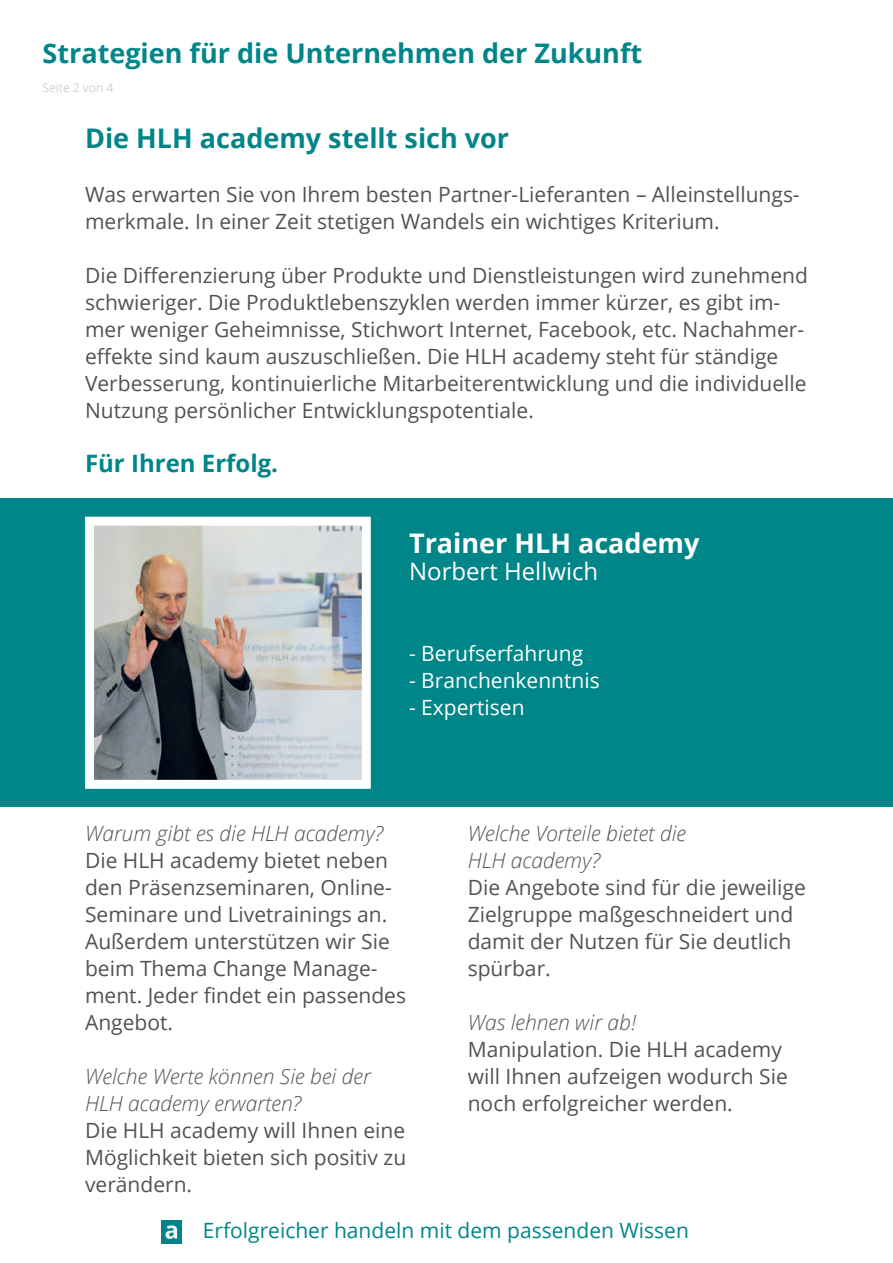
<style>
.page{position:relative;width:893px;height:1263px;background:#fff}
.page>*{position:absolute;margin:0;border:0;box-sizing:border-box;transform-origin:0 0}
.OS12_bold_mint{font:700 27px "Open Sans";color:#008589}
.OS12_bold_mint-2{font:700 27px "Open Sans";color:#fff}
.OS12_bold_mint-3{font:700 24px "Open Sans";color:#008589}
.OS12_bold_mint-4{font:24px "Open Sans";color:#fff}
.OS12_bold_mint-5{font:21px/27px "Open Sans";color:#505356}
.OS12_bold_mint-6{font:italic 300 21px "Open Sans";color:#505356}
.OS12_bold_mint-7{font:21px "Open Sans";color:#fff}
.OS12_bold_mint-8{font:21px "Open Sans";color:#008589}
.OS8{font:12px "Open Sans";color:#cfd1d1}
</style>
<div class="page">
<div style="left:162px;top:1220px;width:20px;height:24px;background:#008489"></div>
<svg style="left:166px;top:1225px;width:11px;height:14px"></svg>
<div style="left:0;top:499px;width:893px;height:308px;background:#008589"></div>
<img style="left:95px;top:527px;width:266px;height:252px">
<div style="left:85px;top:517px;width:286px;height:272px;border:9px solid #fff"></div>
<p class="OS12_bold_mint" style="left:43px;top:34px;width:601px">Strategien für die Unternehmen der Zukunft</p>
<p class="OS8" style="left:43px;top:80px;width:73px">Seite 2 von 4</p>
<p class="OS12_bold_mint" style="left:85px;top:119px;width:426px">Die HLH academy stellt sich vor</p>
<p class="OS12_bold_mint-5" style="left:85px;top:181px;width:716px">Was erwarten Sie von Ihrem besten Partner-Lieferanten – Alleinstellungs&shy;merkmale. In einer Zeit stetigen Wandels ein wichtiges Kriterium.</p>
<p class="OS12_bold_mint-5" style="left:85px;top:262px;width:724px">Die Differenzierung über Produkte und Dienstleistungen wird zunehmend schwieriger. Die Produktlebenszyklen werden immer kürzer, es gibt im&shy;mer weniger Geheimnisse, Stichwort Internet, Facebook, etc. Nachahmer&shy;effekte sind kaum auszuschließen. Die HLH academy steht für ständige Verbesserung, kontinuierliche Mitarbeiterentwicklung und die individuelle Nutzung persönlicher Entwicklungspotentiale.</p>
<p class="OS12_bold_mint-3" style="left:85px;top:447px;width:195px">Für Ihren Erfolg.</p>
<p class="OS12_bold_mint-2" style="left:409px;top:524px;width:292px">Trainer HLH academy</p>
<p class="OS12_bold_mint-4" style="left:409px;top:555px;width:191px">Norbert Hellwich</p>
<p class="OS12_bold_mint-7" style="left:409px;top:639px;width:176px">- Berufserfahrung</p>
<p class="OS12_bold_mint-7" style="left:409px;top:666px;width:192px">- Branchenkenntnis</p>
<p class="OS12_bold_mint-7" style="left:409px;top:693px;width:117px">- Expertisen</p>
<p class="OS12_bold_mint-6" style="left:85px;top:819px;width:300px">Warum gibt es die HLH academy?</p>
<p class="OS12_bold_mint-5" style="left:85px;top:846px;width:322px">Die HLH academy bietet neben den Präsenzseminaren, Online-<br>Seminare und Livetrainings an.<br>Außerdem unterstützen wir Sie beim Thema Change Manage&shy;ment. Jeder findet ein passendes<br>Angebot.</p>
<p class="OS12_bold_mint-6" style="left:85px;top:1062px;width:287px">Welche Werte können Sie bei der</p>
<p class="OS12_bold_mint-6" style="left:85px;top:1089px;width:217px">HLH academy erwarten?</p>
<p class="OS12_bold_mint-5" style="left:85px;top:1116px;width:323px;text-align:justify">Die HLH academy will Ihnen eine Möglichkeit bieten sich positiv zu verändern.</p>
<p class="OS12_bold_mint-6" style="left:468px;top:819px;width:220px">Welche Vorteile bietet die</p>
<p class="OS12_bold_mint-6" style="left:468px;top:846px;width:134px">HLH academy?</p>
<p class="OS12_bold_mint-5" style="left:468px;top:873px;width:340px">Die Angebote sind für die jeweilige<br>Zielgruppe maßgeschneidert und damit der Nutzen für Sie deutlich spürbar.</p>
<p class="OS12_bold_mint-6" style="left:468px;top:1008px;width:170px">Was lehnen wir ab!</p>
<p class="OS12_bold_mint-5" style="left:468px;top:1035px;width:322px">Manipulation. Die HLH academy will Ihnen aufzeigen wodurch Sie noch erfolgreicher werden.</p>
<p class="OS12_bold_mint-8" style="left:203px;top:1216px;width:488px">Erfolgreicher handeln mit dem passenden Wissen</p>
</div>
